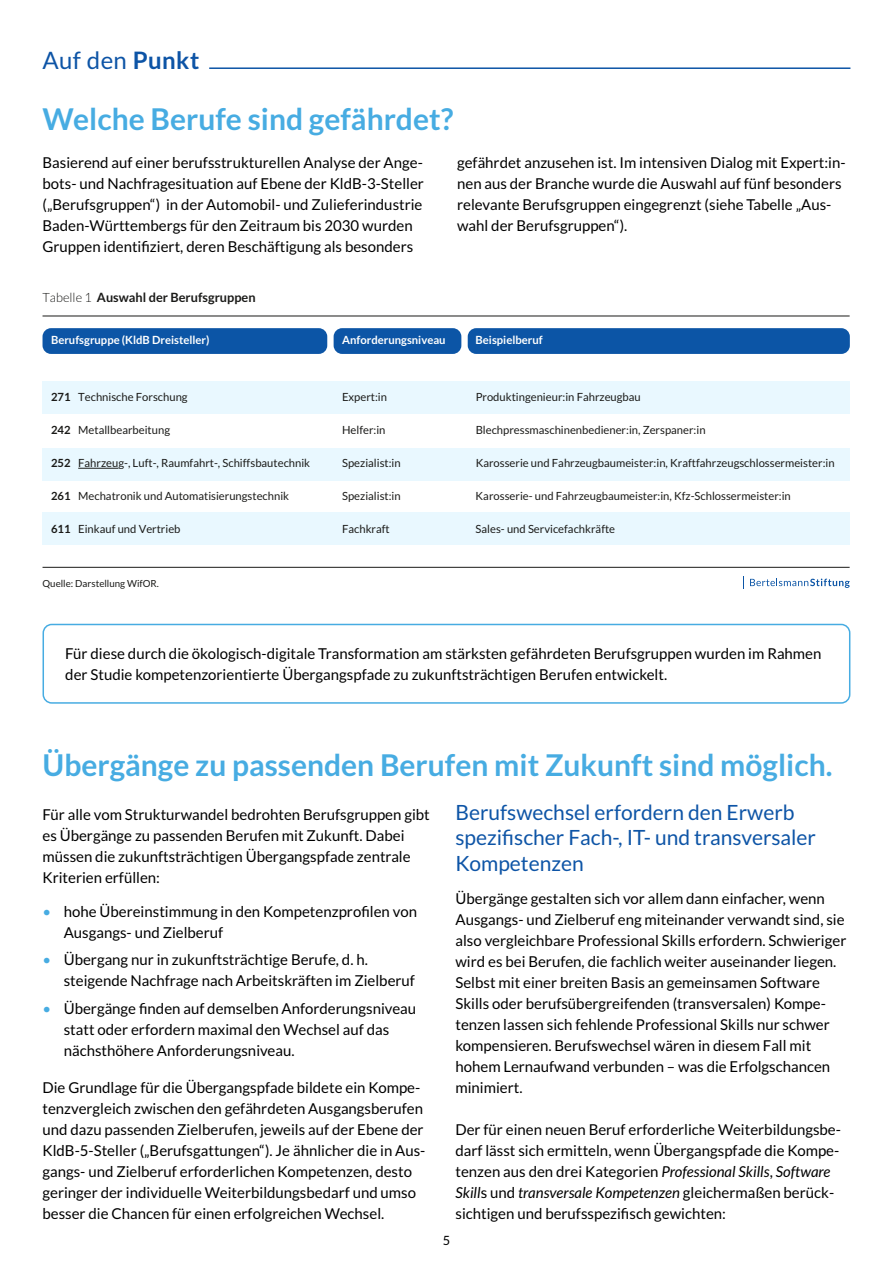
<style>
.page{position:relative;width:893px;height:1263px;background:#fff}
.page>*{position:absolute;margin:0;border:0;box-sizing:border-box;transform-origin:0 0}
.t1{font:700 30px "Lato";color:#47ace2}
.t2{font:24px "Lato";letter-spacing:.015em;color:#0d54a6}
.t3{font:21px/25.2px "Lato";color:#0d54a6}
.t4{font:15px/21px "Lato";color:#000}
.t5{font:700 12.75px "Lato";color:#1a1a18}
.t6{font:12.75px "Lato";color:#000}
.t7{font:11.25px "Lato";color:#1a1a18}
.t8{font:700 11.25px "Lato";color:#fff}
.t9{font:9.75px "Lato";color:#1a1a18}
.s1{font-weight:700}
.s2{font-weight:300}
.s3{color:#47ace2}
.s4{font-style:italic}
</style>
<div class="page">
<hr style="left:209px;top:67px;width:641px;height:2px;background:#0d54a6">
<div style="left:43px;top:328px;width:284px;height:26px;background:#0c55a6;border-radius:9px"></div>
<div style="left:334px;top:328px;width:127px;height:26px;background:#0c55a6;border-radius:9px"></div>
<div style="left:468px;top:328px;width:382px;height:26px;background:#0c55a6;border-radius:9px"></div>
<div style="left:43px;top:381px;width:807px;height:33px;background:#e9f8ff"></div>
<div style="left:43px;top:448px;width:807px;height:32px;background:#e9f8ff"></div>
<div style="left:43px;top:513px;width:807px;height:32px;background:#e9f8ff"></div>
<svg style="left:750px;top:579px;width:100px;height:9px"></svg>
<svg style="left:743px;top:576px;width:1px;height:13px"></svg>
<hr style="left:43px;top:567px;width:807px;height:1px;background:#1a1a18">
<hr style="left:78px;top:468px;width:40px;height:1px;background:#1a1a18">
<hr style="left:43px;top:316px;width:807px;height:1px;background:#1a1a18">
<div style="left:43px;top:624px;width:807px;height:80px;border:2px solid #47ace2;border-radius:9px"></div>
<h2 class="t2" style="left:43px;top:47px;width:158px">Auf den <span class="s1">Punkt</span></h2>
<h1 class="t1" style="left:43px;top:102px;width:412px">Welche Berufe sind gefährdet?</h1>
<p class="t4" style="left:43px;top:152px;width:383px">Basierend auf einer berufsstrukturellen Analyse der Ange&shy;bots- und Nachfragesituation auf Ebene der KldB-3-Steller („Berufsgruppen“) in der Automobil- und Zulieferindustrie Baden-Württembergs für den Zeitraum bis 2030 wurden Gruppen identifiziert, deren Beschäftigung als besonders</p>
<p class="t4" style="left:457px;top:152px;width:390px">gefährdet anzusehen ist. Im intensiven Dialog mit Expert:in&shy;nen aus der Branche wurde die Auswahl auf fünf besonders relevante Berufsgruppen eingegrenzt (siehe Tabelle „Aus&shy;wahl der Berufsgruppen“).</p>
<p class="t5" style="left:43px;top:290px;width:215px"><span class="s2">Tabelle 1</span> Auswahl der Berufsgruppen</p>
<p class="t8" style="left:51px;top:334px;width:160px">Berufsgruppe (KldB Dreisteller)</p>
<p class="t8" style="left:342px;top:334px;width:105px">Anforderungsniveau</p>
<p class="t8" style="left:476px;top:334px;width:69px">Beispielberuf</p>
<p class="t7" style="left:51px;top:391px;width:138px"><span class="s1">271</span> Technische Forschung</p>
<p class="t7" style="left:342px;top:391px;width:47px">Expert:in</p>
<p class="t7" style="left:476px;top:391px;width:167px">Produktingenieur:in Fahrzeugbau</p>
<p class="t7" style="left:51px;top:424px;width:121px"><span class="s1">242</span> Metallbearbeitung</p>
<p class="t7" style="left:342px;top:424px;width:45px">Helfer:in</p>
<p class="t7" style="left:476px;top:424px;width:231px">Blechpressmaschinenbediener:in, Zerspaner:in</p>
<p class="t7" style="left:51px;top:457px;width:261px"><span class="s1">252</span> Fahrzeug-, Luft-, Raumfahrt-, Schiffsbautechnik</p>
<p class="t7" style="left:342px;top:457px;width:60px">Spezialist:in</p>
<p class="t7" style="left:476px;top:457px;width:360px">Karosserie und Fahrzeugbaumeister:in, Kraftfahrzeugschlossermeister:in</p>
<p class="t7" style="left:51px;top:490px;width:240px"><span class="s1">261</span> Mechatronik und Automatisierungstechnik</p>
<p class="t7" style="left:342px;top:490px;width:60px">Spezialist:in</p>
<p class="t7" style="left:476px;top:490px;width:317px">Karosserie- und Fahrzeugbaumeister:in, Kfz-Schlossermeister:in</p>
<p class="t7" style="left:51px;top:523px;width:131px"><span class="s1">611</span> Einkauf und Vertrieb</p>
<p class="t7" style="left:342px;top:523px;width:49px">Fachkraft</p>
<p class="t7" style="left:476px;top:523px;width:141px">Sales- und Servicefachkräfte</p>
<p class="t9" style="left:43px;top:578px;width:118px">Quelle: Darstellung WifOR.</p>
<p class="t4" style="left:65px;top:642px;width:758px">Für diese durch die ökologisch-digitale Transformation am stärksten gefährdeten Berufsgruppen wurden im Rahmen der Studie kompetenzorientierte Übergangspfade zu zukunftsträchtigen Berufen entwickelt.</p>
<h1 class="t1" style="left:43px;top:748px;width:791px">Übergänge zu passenden Berufen mit Zukunft sind möglich.</h1>
<p class="t4" style="left:43px;top:804px;width:389px">Für alle vom Strukturwandel bedrohten Berufsgruppen gibt es Übergänge zu passenden Berufen mit Zukunft. Dabei müssen die zukunftsträchtigen Übergangspfade zentrale Kriterien erfüllen:</p>
<p class="t4" style="left:64px;top:901px;width:355px;text-indent:-21px"><span class="s3">•</span> hohe Übereinstimmung in den Kompetenzprofilen von<br>Ausgangs- und Zielberuf</p>
<p class="t4" style="left:64px;top:949px;width:353px;text-indent:-21px"><span class="s3">•</span> Übergang nur in zukunftsträchtige Berufe, d. h. steigende Nachfrage nach Arbeitskräften im Zielberuf</p>
<p class="t4" style="left:64px;top:998px;width:354px;text-indent:-21px"><span class="s3">•</span> Übergänge finden auf demselben Anforderungsniveau statt oder erfordern maximal den Wechsel auf das nächsthöhere Anforderungsniveau.</p>
<p class="t4" style="left:43px;top:1077px;width:384px">Die Grundlage für die Übergangspfade bildete ein Kompe&shy;tenzvergleich zwischen den gefährdeten Ausgangsberufen und dazu passenden Zielberufen, jeweils auf der Ebene der KldB-5-Steller („Berufsgattungen“). Je ähnlicher die in Aus&shy;gangs- und Zielberuf erforderlichen Kompetenzen, desto geringer der individuelle Weiterbildungsbedarf und umso besser die Chancen für einen erfolgreichen Wechsel.</p>
<h3 class="t3" style="left:455px;top:800px;width:362px">Berufswechsel erfordern den Erwerb spezifischer Fach-, IT- und transversaler<br>Kompetenzen</h3>
<p class="t4" style="left:455px;top:888px;width:392px">Übergänge gestalten sich vor allem dann einfacher, wenn Ausgangs- und Zielberuf eng miteinander verwandt sind, sie also vergleichbare Professional Skills erfordern. Schwieriger wird es bei Berufen, die fachlich weiter auseinander liegen.<br>Selbst mit einer breiten Basis an gemeinsamen Software Skills oder berufsübergreifenden (transversalen) Kompe&shy;tenzen lassen sich fehlende Professional Skills nur schwer kompensieren. Berufswechsel wären in diesem Fall mit hohem Lernaufwand verbunden – was die Erfolgschancen minimiert.</p>
<p class="t4" style="left:455px;top:1119px;width:387px">Der für einen neuen Beruf erforderliche Weiterbildungsbe&shy;darf lässt sich ermitteln, wenn Übergangspfade die Kompe&shy;tenzen aus den drei Kategorien <span class="s4">Professional Skills</span>, <span class="s4">Software Skill</span>s und <span class="s4">transversale Kompetenzen</span> gleichermaßen berück&shy;sichtigen und berufsspezifisch gewichten:</p>
<p class="t6" style="left:443px;top:1233px;width:9px">5</p>
</div>
